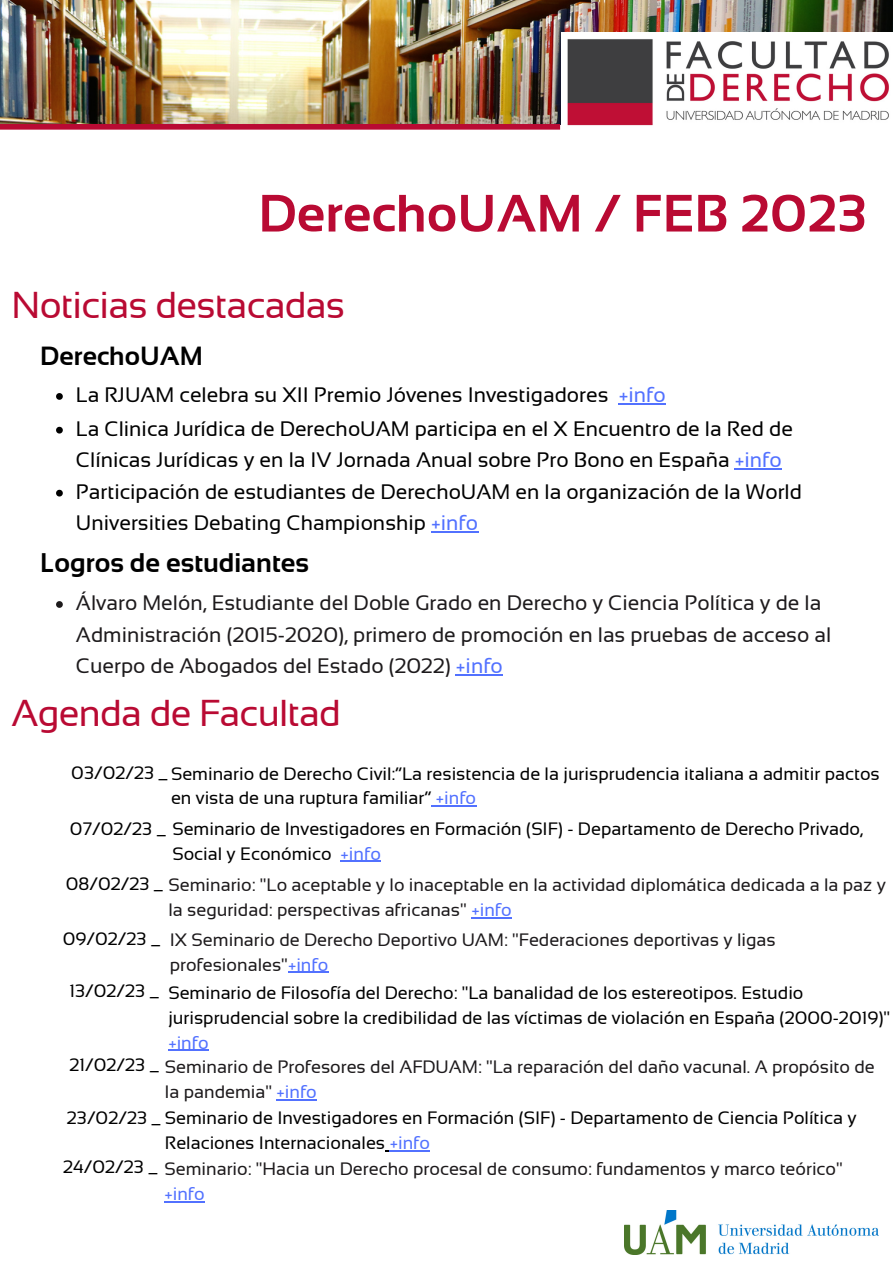
<style>
.page{position:relative;width:893px;height:1264px;background:#fff}
.page>*{position:absolute;margin:0;border:0;box-sizing:border-box;transform-origin:0 0}
.t1{font:700 52.5px "Sansation";color:#b90a33}
.t2{font:37.5px "Sansation";letter-spacing:-.02em;color:#b90a33}
.t3{font:700 27px "Sansation";color:#000}
.t4{font:700 26.4px "Sansation";color:#000}
.t5{font:21px/31.5px "Sansation";color:#000}
.t6{font:21px/31.5px "Sansation";color:#1d1a1c}
.t7{font:18px/24.8px "Sansation";color:#000}
.t8{font:18px/24.8px "Sansation";color:#1d1a1c}
.t9{font:18px "Sansation";color:#5271ff}
.s1{color:#5271ff}
.s2{color:#000}
</style>
<div class="page">
<img style="left:0;top:0;width:892px;height:124px">
<img style="left:561px;top:32px;width:331px;height:94px">
<img style="left:624px;top:1210px;width:254px;height:43px">
<div style="left:0;top:124px;width:560px;height:6px;background:#b90a33"></div>
<svg style="left:56px;top:393px;width:7px;height:7px"></svg>
<hr style="left:618px;top:403px;width:47px;height:1px;background:#5271ff">
<svg style="left:56px;top:427px;width:7px;height:6px"></svg>
<hr style="left:734px;top:468px;width:47px;height:1px;background:#5271ff">
<svg style="left:56px;top:490px;width:7px;height:6px"></svg>
<hr style="left:431px;top:531px;width:47px;height:1px;background:#5271ff">
<svg style="left:56px;top:601px;width:7px;height:7px"></svg>
<hr style="left:456px;top:674px;width:47px;height:1px;background:#5271ff">
<hr style="left:288px;top:971px;width:40px;height:1px;background:#5271ff">
<hr style="left:168px;top:1049px;width:41px;height:2px;background:#5271ff">
<hr style="left:340px;top:860px;width:41px;height:1px;background:#5271ff">
<hr style="left:276px;top:1099px;width:41px;height:1px;background:#5271ff">
<hr style="left:436px;top:805px;width:40px;height:1px;background:#5271ff">
<hr style="left:164px;top:1201px;width:41px;height:1px;background:#5271ff">
<hr style="left:471px;top:917px;width:40px;height:1px;background:#5271ff">
<hr style="left:390px;top:1150px;width:40px;height:1px;background:#5271ff">
<h1 class="t1" style="left:258px;top:184px;width:609px">DerechoUAM / FEB 2023</h1>
<h2 class="t2" style="left:12px;top:284px;width:335px">Noticias destacadas</h2>
<h3 class="t4" style="left:40px;top:341px;width:164px">DerechoUAM</h3>
<p class="t5" style="left:76px;top:378px;width:718px;line-height:33.8px">La RJUAM celebra su XII Premio Jóvenes Investigadores <span class="s1">+info<br></span>La Clinica Jurídica de DerechoUAM participa en el X Encuentro de la Red de</p>
<p class="t5" style="left:76px;top:444px;width:727px">Clínicas Jurídicas y en la IV Jornada Anual sobre Pro Bono en España <span class="s1">+info<br></span>Participación de estudiantes de DerechoUAM en la organización de la World<br>Universities Debating Championship <span class="s1">+info</span></p>
<h3 class="t3" style="left:40px;top:547px;width:270px">Logros de estudiantes</h3>
<p class="t6" style="left:76px;top:587px;width:756px">Álvaro Melón, Estudiante del Doble Grado en Derecho y Ciencia Política y de la<br>Administración (2015-2020), primero de promoción en las pruebas de acceso al<br>Cuerpo de Abogados del Estado (2022) <span class="s1">+info</span></p>
<h2 class="t2" style="left:12px;top:692px;width:331px">Agenda de Facultad</h2>
<p class="t7" style="left:171px;top:761px;width:710px;text-indent:-100px">03/02/23 _ Seminario de Derecho Civil:“La resistencia de la jurisprudencia italiana a admitir pactos en vista de una ruptura familiar” <span class="s1">+info</span></p>
<p class="t7" style="left:172px;top:816px;width:692px;text-indent:-102px">07/02/23 _ Seminario de Investigadores en Formación (SIF) - Departamento de Derecho Privado,<br>Social y Económico <span class="s1">+info</span></p>
<p class="t8" style="left:168px;top:872px;width:719px;text-indent:-102px"><span class="s2">08/02/23 _</span> Seminario: "Lo aceptable y lo inaceptable en la actividad diplomática dedicada a la paz y la seguridad: perspectivas africanas" <span class="s1">+info</span></p>
<p class="t7" style="left:63px;top:926px;width:99px">09/02/23 _</p>
<p class="t7" style="left:69px;top:978px;width:91px">13/02/23 _</p>
<p class="t8" style="left:170px;top:927px;width:607px">IX Seminario de Derecho Deportivo UAM: "Federaciones deportivas y ligas profesionales"<span class="s1">+info</span></p>
<p class="t7" style="left:168px;top:980px;width:723px">Seminario de Filosofía del Derecho: "La banalidad de los estereotipos. Estudio jurisprudencial sobre la credibilidad de las víctimas de violación en España (2000-2019)"</p>
<p class="t9" style="left:168px;top:1032px;width:42px">+info</p>
<p class="t7" style="left:69px;top:1051px;width:91px">21/02/23 _</p>
<p class="t8" style="left:165px;top:1054px;width:711px">Seminario de Profesores del AFDUAM: "La reparación del daño vacunal. A propósito de la pandemia" <span class="s1">+info</span></p>
<p class="t7" style="left:165px;top:1105px;width:693px;text-indent:-98px">23/02/23 _ Seminario de Investigadores en Formación (SIF) - Departamento de Ciencia Política y<br>Relaciones Internacionales <span class="s1">+info</span></p>
<p class="t7" style="left:63px;top:1154px;width:96px">24/02/23 _</p>
<p class="t8" style="left:164px;top:1156px;width:679px">Seminario: "Hacia un Derecho procesal de consumo: fundamentos y marco teórico"</p>
<p class="t9" style="left:164px;top:1183px;width:42px">+info</p>
</div>
